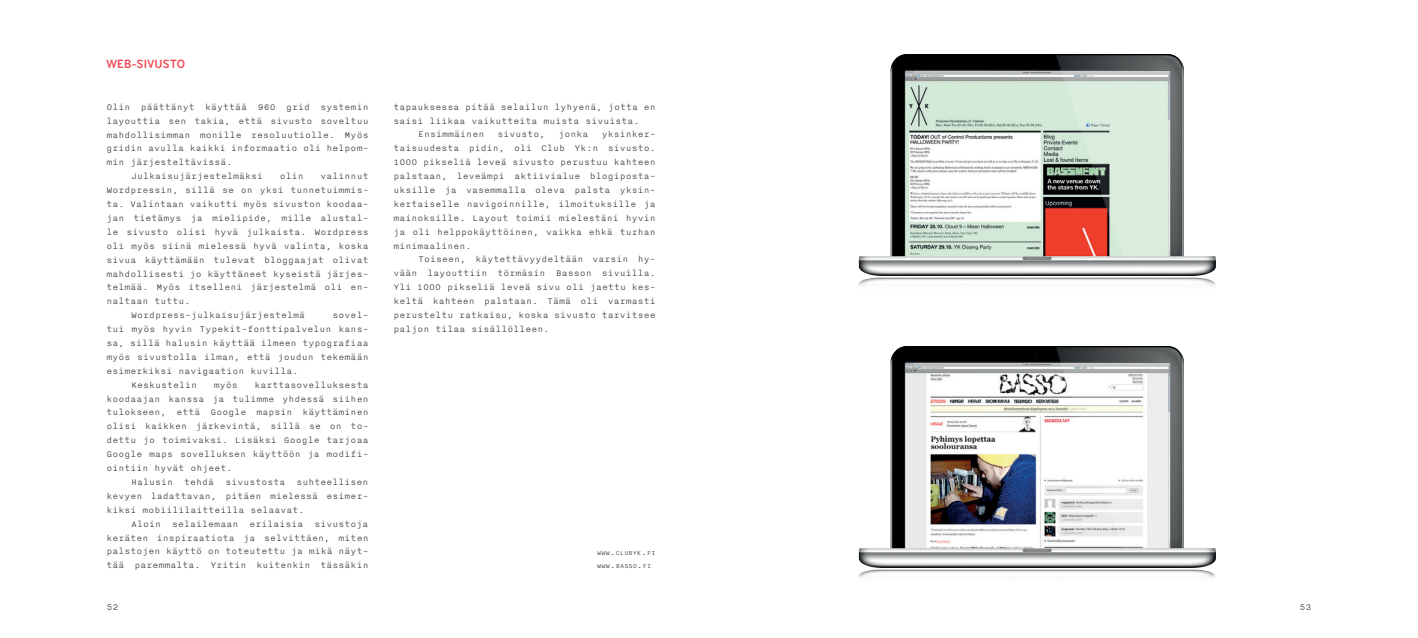
<style>
.page{position:relative;width:1418px;height:638px;background:#fff}
.page>*{position:absolute;margin:0;border:0;box-sizing:border-box;transform-origin:0 0}
.t1{font:700 condensed 12.5px "Bryant";letter-spacing:.02em;color:#ef4d58}
.t2{font:300 10px/13.9px "Nitti";color:#313940;text-align:justify}
.t3{font:300 7px/13.9px "Nitti";color:#313940}
.s1{font-size:10px}
</style>
<div class="page">
<img style="left:858px;top:346px;width:357px;height:232px">
<img style="left:858px;top:54px;width:357px;height:232px">
<p class="t1" style="left:106px;top:57px;width:80px">WEB-SIVUSTO</p>
<p class="t2" style="left:106px;top:100px;width:264px">Olin päättänyt käyttää 960 grid systemin</p>
<p class="t2" style="left:106px;top:113px;width:264px">layouttia sen takia, että sivusto soveltuu</p>
<p class="t2" style="left:106px;top:127px;width:264px">mahdollisimman monille resoluutiolle. Myös</p>
<p class="t2" style="left:106px;top:141px;width:264px">gridin avulla kaikki informaatio oli helpom-</p>
<p class="t2" style="left:106px;top:155px;width:128px">min järjesteltävissä.</p>
<p class="t2" style="left:131px;top:169px;width:134px">Julkaisujärjestelmäksi</p>
<p class="t2" style="left:280px;top:169px;width:26px">olin</p>
<p class="t2" style="left:320px;top:169px;width:50px">valinnut</p>
<p class="t2" style="left:106px;top:183px;width:264px">Wordpressin, sillä se on yksi tunnetuimmis-</p>
<p class="t2" style="left:106px;top:197px;width:264px">ta. Valintaan vaikutti myös sivuston koodaa-</p>
<p class="t2" style="left:106px;top:211px;width:264px">jan tietämys ja mielipide, mille alustal-</p>
<p class="t2" style="left:106px;top:225px;width:264px">le sivusto olisi hyvä julkaista. Wordpress</p>
<p class="t2" style="left:106px;top:238px;width:264px">oli myös siinä mielessä hyvä valinta, koska</p>
<p class="t2" style="left:106px;top:252px;width:264px">sivua käyttämään tulevat bloggaajat olivat</p>
<p class="t2" style="left:106px;top:266px;width:264px">mahdollisesti jo käyttäneet kyseistä järjes-</p>
<p class="t2" style="left:106px;top:280px;width:264px">telmää. Myös itselleni järjestelmä oli en-</p>
<p class="t2" style="left:106px;top:294px;width:85px">naltaan tuttu.</p>
<p class="t2" style="left:131px;top:308px;width:176px">Wordpress-julkaisujärjestelmä</p>
<p class="t2" style="left:332px;top:308px;width:37px">sovel-</p>
<p class="t2" style="left:106px;top:322px;width:264px">tui myös hyvin Typekit-fonttipalvelun kans-</p>
<p class="t2" style="left:106px;top:336px;width:264px">sa, sillä halusin käyttää ilmeen typografiaa</p>
<p class="t2" style="left:106px;top:350px;width:264px">myös sivustolla ilman, että joudun tekemään</p>
<p class="t2" style="left:106px;top:363px;width:194px">esimerkiksi navigaation kuvilla.</p>
<p class="t2" style="left:131px;top:377px;width:68px">Keskustelin</p>
<p class="t2" style="left:214px;top:377px;width:25px">myös</p>
<p class="t2" style="left:106px;top:377px;width:264px;text-indent:148px">karttasovelluksesta koodaajan kanssa ja tulimme yhdessä siihen tulokseen, että Google mapsin käyttäminen olisi kaikken järkevintä, sillä se on to&shy;dettu jo toimivaksi. Lisäksi Google tarjoaa Google maps sovelluksen käyttöön ja modifi&shy;ointiin hyvät ohjeet.</p>
<p class="t2" style="left:106px;top:475px;width:264px;text-indent:25px">Halusin tehdä sivustosta suhteellisen kevyen ladattavan, pitäen mielessä esimer&shy;kiksi mobiililaitteilla selaavat.</p>
<p class="t2" style="left:106px;top:516px;width:264px;text-indent:25px">Aloin selailemaan erilaisia sivustoja keräten inspiraatiota ja selvittäen, miten palstojen käyttö on toteutettu ja mikä näyt&shy;tää paremmalta. Yritin kuitenkin tässäkin</p>
<p class="t2" style="left:393px;top:99px;width:264px">tapauksessa pitää selailun lyhyenä, jotta en</p>
<p class="t2" style="left:393px;top:113px;width:248px">saisi liikaa vaikutteita muista sivuista.</p>
<p class="t2" style="left:418px;top:127px;width:67px">Ensimmäinen</p>
<p class="t2" style="left:497px;top:127px;width:50px">sivusto,</p>
<p class="t2" style="left:558px;top:127px;width:32px">jonka</p>
<p class="t2" style="left:393px;top:127px;width:264px;text-indent:208px">yksinker&shy;taisuudesta pidin, oli Club Yk:n sivusto.<br>1000 pikseliä leveä sivusto perustuu kahteen palstaan, leveämpi aktiivialue blogiposta&shy;uksille ja vasemmalla oleva palsta yksin&shy;kertaiselle navigoinnille, ilmoituksille ja mainoksille. Layout toimii mielestäni hyvin ja oli helppokäyttöinen, vaikka ehkä turhan minimaalinen.</p>
<p class="t2" style="left:393px;top:252px;width:264px;text-indent:25px">Toiseen, käytettävyydeltään varsin hy&shy;vään layouttiin törmäsin Basson sivuilla.<br>Yli 1000 pikseliä leveä sivu oli jaettu kes&shy;keltä kahteen palstaan. Tämä oli varmasti perusteltu ratkaisu, koska sivusto tarvitsee paljon tilaa sisällölleen.</p>
<p class="t3" style="left:597px;top:545px;width:60px">www<span class="s1">.</span>clubyk<span class="s1">.</span>fi www<span class="s1">.</span>basso<span class="s1">.</span>fi</p>
<p class="t2" style="left:106px;top:600px;width:14px">52</p>
<p class="t2" style="left:1299px;top:600px;width:14px">53</p>
</div>
